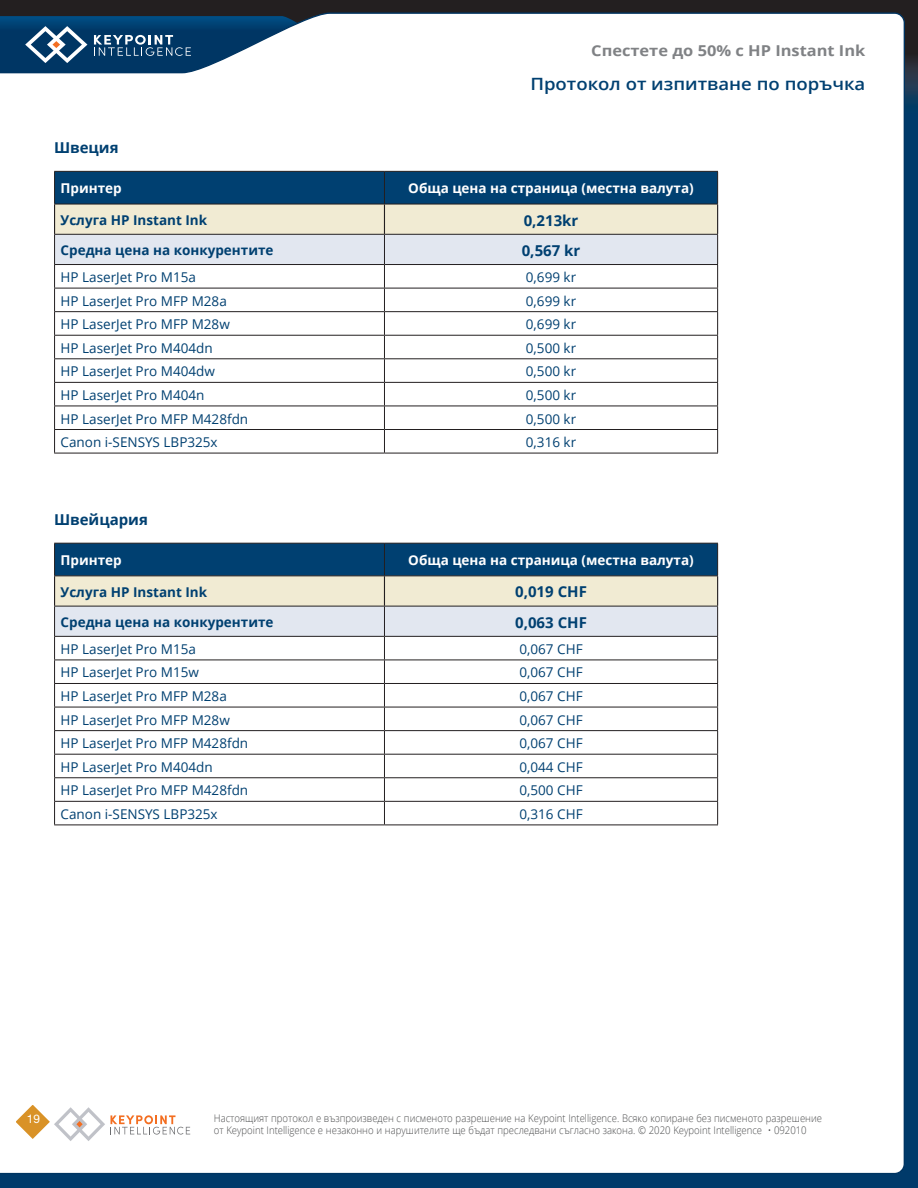
<style>
.page{position:relative;width:918px;height:1188px;background:#fff}
.page>*{position:absolute;margin:0;border:0;box-sizing:border-box;transform-origin:0 0}
.t1{font:600 16.95px "Open Sans";color:#004071;scale:1.09 1}
.t2{font:700 15px "Open Sans";color:#004071}
.t3{font:700 15px "Open Sans";color:#808285;scale:1.09 1}
.t4{font:13.5px "Open Sans";color:#004071}
.t5{font:700 13.5px "Open Sans";color:#004071}
.t6{font:700 13.5px "Open Sans";color:#fff}
.t7{font:11.85px "Helvetica Neue LT Pro";color:#fff}
.t8{font:300 10.5px/12px "Open Sans";color:#4b4c4d;scale:.91 1}
</style>
<div class="page">
<div style="left:0;top:60px;width:918px;height:1128px;background:#003a6a"></div>
<div style="left:0;top:0;width:918px;height:72px;background:#231f20"></div>
<svg style="left:906px;top:58px;width:12px;height:42px"></svg>
<div style="left:0;top:12px;width:906px;height:1161px;background:#fff"></div>
<svg style="left:0;top:16px;width:353px;height:69px;background:#7292ac"></svg>
<svg style="left:9px;top:1098px;width:181px;height:47px;background:#f5ece3"></svg>
<svg style="left:54px;top:171px;width:664px;height:282px;background:#d4dbdf"></svg>
<hr style="left:54px;top:453px;width:330px;height:1px;background:#231f20">
<hr style="left:384px;top:453px;width:334px;height:1px;background:#231f20">
<hr style="left:54px;top:204px;width:330px;height:1px;background:#231f20">
<hr style="left:384px;top:204px;width:334px;height:1px;background:#231f20">
<svg style="left:54px;top:543px;width:664px;height:282px;background:#d4dbdf"></svg>
<hr style="left:54px;top:825px;width:330px;height:1px;background:#231f20">
<hr style="left:384px;top:825px;width:334px;height:1px;background:#231f20">
<hr style="left:54px;top:575px;width:330px;height:1px;background:#231f20">
<hr style="left:384px;top:575px;width:334px;height:1px;background:#231f20">
<p class="t3" style="left:591px;top:40px;width:253px">Спестете до 50% с HP Instant Ink</p>
<p class="t1" style="left:530px;top:72px;width:309px">Протокол от изпитване по поръчка</p>
<p class="t2" style="left:54px;top:137px;width:66px">Швеция</p>
<p class="t6" style="left:61px;top:179px;width:63px">Принтер</p>
<p class="t6" style="left:408px;top:179px;width:287px">Обща цена на страница (местна валута)</p>
<p class="t5" style="left:61px;top:211px;width:148px">Услуга HP Instant Ink</p>
<p class="t2" style="left:524px;top:210px;width:56px">0,213kr</p>
<p class="t5" style="left:61px;top:241px;width:214px">Средна цена на конкурентите</p>
<p class="t2" style="left:522px;top:240px;width:60px">0,567 kr</p>
<p class="t4" style="left:61px;top:268px;width:137px">HP LaserJet Pro M15a</p>
<p class="t4" style="left:526px;top:268px;width:52px">0,699 kr</p>
<p class="t4" style="left:61px;top:292px;width:168px">HP LaserJet Pro MFP M28a</p>
<p class="t4" style="left:526px;top:292px;width:52px">0,699 kr</p>
<p class="t4" style="left:61px;top:315px;width:171px">HP LaserJet Pro MFP M28w</p>
<p class="t4" style="left:526px;top:315px;width:52px">0,699 kr</p>
<p class="t4" style="left:61px;top:339px;width:154px">HP LaserJet Pro M404dn</p>
<p class="t4" style="left:526px;top:339px;width:52px">0,500 kr</p>
<p class="t4" style="left:61px;top:362px;width:156px">HP LaserJet Pro M404dw</p>
<p class="t4" style="left:526px;top:362px;width:52px">0,500 kr</p>
<p class="t4" style="left:61px;top:386px;width:146px">HP LaserJet Pro M404n</p>
<p class="t4" style="left:526px;top:386px;width:52px">0,500 kr</p>
<p class="t4" style="left:61px;top:409px;width:189px">HP LaserJet Pro MFP M428fdn</p>
<p class="t4" style="left:526px;top:409px;width:52px">0,500 kr</p>
<p class="t4" style="left:61px;top:433px;width:159px">Canon i-SENSYS LBP325x</p>
<p class="t4" style="left:526px;top:433px;width:52px">0,316 kr</p>
<p class="t2" style="left:54px;top:509px;width:95px">Швейцария</p>
<p class="t6" style="left:61px;top:551px;width:63px">Принтер</p>
<p class="t6" style="left:408px;top:551px;width:287px">Обща цена на страница (местна валута)</p>
<p class="t5" style="left:61px;top:582px;width:148px">Услуга HP Instant Ink</p>
<p class="t2" style="left:515px;top:581px;width:73px">0,019 CHF</p>
<p class="t5" style="left:61px;top:613px;width:214px">Средна цена на конкурентите</p>
<p class="t2" style="left:515px;top:612px;width:73px">0,063 CHF</p>
<p class="t4" style="left:61px;top:640px;width:137px">HP LaserJet Pro M15a</p>
<p class="t4" style="left:519px;top:640px;width:65px">0,067 CHF</p>
<p class="t4" style="left:61px;top:663px;width:140px">HP LaserJet Pro M15w</p>
<p class="t4" style="left:519px;top:663px;width:65px">0,067 CHF</p>
<p class="t4" style="left:61px;top:687px;width:168px">HP LaserJet Pro MFP M28a</p>
<p class="t4" style="left:519px;top:687px;width:65px">0,067 CHF</p>
<p class="t4" style="left:61px;top:710px;width:171px">HP LaserJet Pro MFP M28w</p>
<p class="t4" style="left:519px;top:710px;width:65px">0,067 CHF</p>
<p class="t4" style="left:61px;top:734px;width:189px">HP LaserJet Pro MFP M428fdn</p>
<p class="t4" style="left:519px;top:734px;width:65px">0,067 CHF</p>
<p class="t4" style="left:61px;top:758px;width:154px">HP LaserJet Pro M404dn</p>
<p class="t4" style="left:519px;top:758px;width:65px">0,044 CHF</p>
<p class="t4" style="left:61px;top:781px;width:189px">HP LaserJet Pro MFP M428fdn</p>
<p class="t4" style="left:519px;top:781px;width:65px">0,500 CHF</p>
<p class="t4" style="left:61px;top:805px;width:159px">Canon i-SENSYS LBP325x</p>
<p class="t4" style="left:519px;top:805px;width:65px">0,316 CHF</p>
<p class="t7" style="left:27px;top:1111px;width:15px">19</p>
<p class="t8" style="left:214px;top:1112px;width:670px">Настоящият протокол е възпроизведен с писменото разрешение на Keypoint Intelligence. Всяко копиране без писменото разрешение от Keypoint Intelligence е незаконно и нарушителите ще бъдат преследвани съгласно закона. © 2020 Keypoint Intelligence • 092010</p>
</div>
